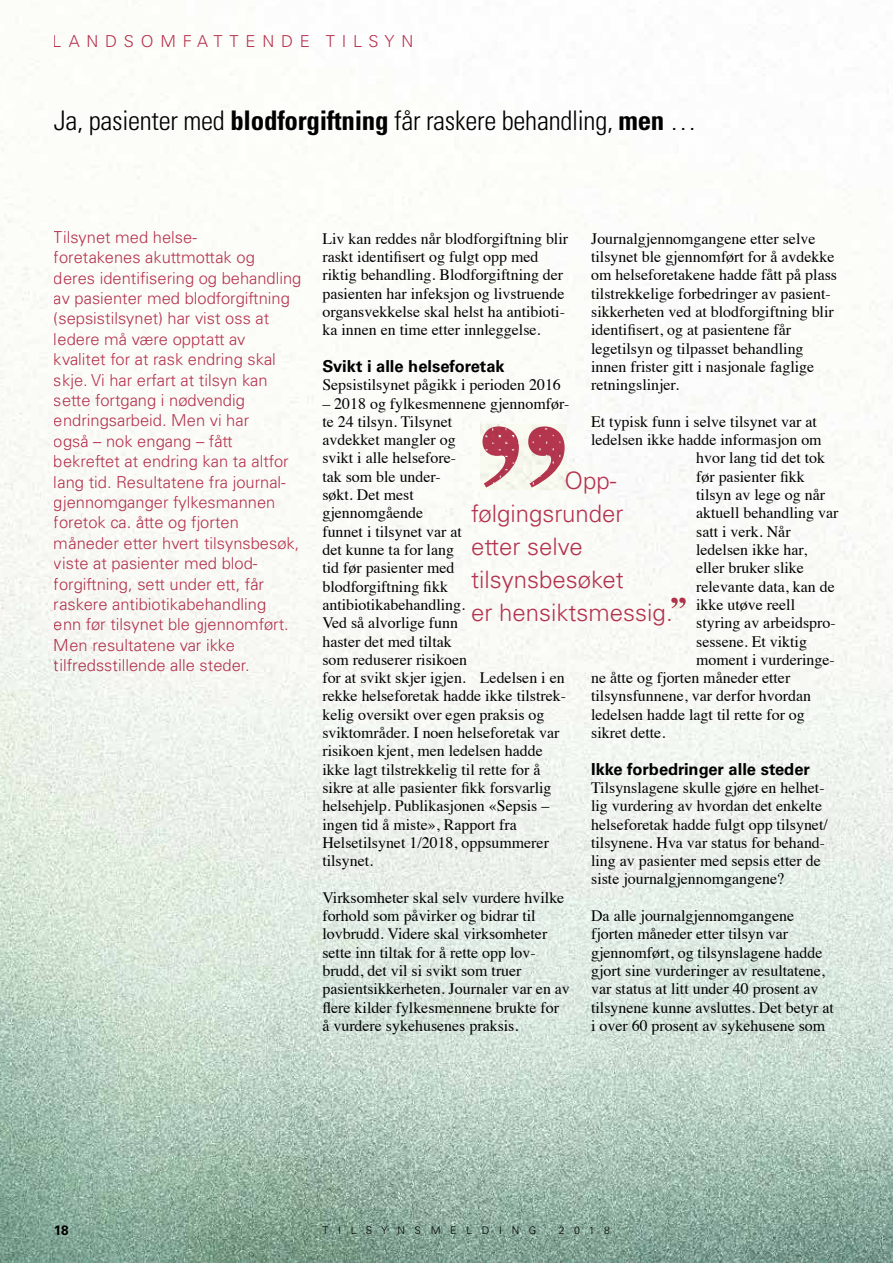
<style>
.page{position:relative;width:893px;height:1263px;background:#fff}
.page>*{position:absolute;margin:0;border:0;box-sizing:border-box;transform-origin:0 0}
.t1{font:300 condensed 27px "Univers LT Std";letter-spacing:-.01em;color:#000}
.t2{font:300 24px/33px "Univers LT Std";color:#b93452}
.t3{font:300 16.5px/20.4px "Univers LT Std";color:#b93452}
.t4{font:700 16.5px "Univers LT Std";color:#000}
.t5{font:300 16.5px "Univers LT Std";letter-spacing:.41em;color:#b93452}
.t6{font:15.9px/18.3px "Times";color:#000}
.t7{font:700 13.5px "Univers LT Std";color:#000}
.t8{font:300 10.5px "Univers LT Std";letter-spacing:.92em;color:#000}
.s1{font-weight:700}
</style>
<div class="page">
<img style="left:0;top:0;width:893px;height:1263px">
<svg style="left:638px;top:869px;width:78px;height:394px;background:#bfd3c8"></svg>
<img style="left:716px;top:869px;width:177px;height:394px">
<svg style="left:671px;top:598px;width:15px;height:10px"></svg>
<img style="left:482px;top:426px;width:83px;height:61px">
<p class="t5" style="left:53px;top:31px;width:362px">LANDSOMFATTENDE TILSYN</p>
<h1 class="t1" style="left:54px;top:104px;width:645px">Ja, pasienter med <span class="s1">blodforgiftning</span> får raskere behandling, <span class="s1">men</span> …</h1>
<p class="t3" style="left:54px;top:227px;width:249px">Tilsynet med helse-<br>foretakenes akuttmottak og<br>deres identifisering og behandling av pasienter med blodforgiftning (sepsistilsynet) har vist oss at ledere må være opptatt av<br>kvalitet for at rask endring skal skje. Vi har erfart at tilsyn kan sette fortgang i nødvendig endringsarbeid. Men vi har<br>også – nok engang – fått bekreftet at endring kan ta altfor lang tid. Resultatene fra journal&shy;gjennomganger fylkesmannen foretok ca. åtte og fjorten måneder etter hvert tilsynsbesøk, viste at pasienter med blod&shy;forgiftning, sett under ett, får raskere antibiotikabehandling<br>enn før tilsynet ble gjennomført.<br>Men resultatene var ikke tilfredsstillende alle steder.</p>
<p class="t6" style="left:322px;top:228px;width:247px">Liv kan reddes når blodforgiftning blir raskt identifisert og fulgt opp med riktig behandling. Blodforgiftning der pasienten har infeksjon og livstruende organsvekkelse skal helst ha antibioti&shy;ka innen en time etter innleggelse.</p>
<p class="t6" style="left:591px;top:228px;width:247px">Journalgjennomgangene etter selve tilsynet ble gjennomført for å avdekke om helseforetakene hadde fått på plass tilstrekkelige forbedringer av pasient&shy;sikkerheten ved at blodforgiftning blir identifisert, og at pasientene får legetilsyn og tilpasset behandling innen frister gitt i nasjonale faglige retningslinjer.</p>
<p class="t6" style="left:591px;top:411px;width:227px">Et typisk funn i selve tilsynet var at</p>
<p class="t6" style="left:591px;top:429px;width:232px">ledelsen ikke hadde informasjon om</p>
<p class="t6" style="left:696px;top:448px;width:130px">hvor lang tid det tok</p>
<p class="t6" style="left:696px;top:466px;width:110px">før pasienter fikk</p>
<p class="t6" style="left:696px;top:484px;width:130px">tilsyn av lege og når</p>
<p class="t6" style="left:696px;top:502px;width:144px">aktuell behandling var</p>
<p class="t6" style="left:696px;top:521px;width:96px">satt i verk. Når</p>
<p class="t6" style="left:696px;top:539px;width:113px">ledelsen ikke har,</p>
<p class="t6" style="left:696px;top:557px;width:109px">eller bruker slike</p>
<p class="t6" style="left:696px;top:576px;width:140px">relevante data, kan de</p>
<p class="t6" style="left:696px;top:594px;width:100px">ikke utøve reell</p>
<p class="t6" style="left:696px;top:612px;width:141px">styring av arbeidspro-</p>
<p class="t6" style="left:696px;top:631px;width:112px">sessene. Et viktig</p>
<p class="t6" style="left:696px;top:649px;width:140px">moment i vurderinge-</p>
<p class="t6" style="left:591px;top:667px;width:201px">ne åtte og fjorten måneder etter</p>
<p class="t6" style="left:591px;top:685px;width:221px">tilsynsfunnene, var derfor hvordan</p>
<p class="t6" style="left:591px;top:704px;width:215px">ledelsen hadde lagt til rette for og</p>
<p class="t6" style="left:591px;top:722px;width:76px">sikret dette.</p>
<p class="t4" style="left:591px;top:759px;width:220px">Ikke forbedringer alle steder</p>
<p class="t6" style="left:591px;top:777px;width:238px">Tilsynslagene skulle gjøre en helhet&shy;lig vurdering av hvordan det enkelte helseforetak hadde fulgt opp tilsynet/ tilsynene. Hva var status for behand&shy;ling av pasienter med sepsis etter de siste journalgjennomgangene?</p>
<p class="t6" style="left:591px;top:905px;width:244px">Da alle journalgjennomgangene fjorten måneder etter tilsyn var gjennomført, og tilsynslagene hadde gjort sine vurderinger av resultatene, var status at litt under 40 prosent av tilsynene kunne avsluttes. Det betyr at i over 60 prosent av sykehusene som</p>
<p class="t4" style="left:322px;top:356px;width:184px">Svikt i alle helseforetak</p>
<p class="t6" style="left:322px;top:374px;width:240px">Sepsistilsynet pågikk i perioden 2016</p>
<p class="t6" style="left:322px;top:393px;width:248px">– 2018 og fylkesmennene gjennomfør&shy;te 24 tilsyn. Tilsynet<br>avdekket mangler og<br>svikt i alle helsefore-<br>tak som ble under-<br>søkt. Det mest<br>gjennomgående<br>funnet i tilsynet var at<br>det kunne ta for lang<br>tid før pasienter med<br>blodforgiftning fikk antibiotikabehandling.<br>Ved så alvorlige funn<br>haster det med tiltak<br>som reduserer risikoen<br>for at svikt skjer igjen. Ledelsen i en rekke helseforetak hadde ikke tilstrek&shy;kelig oversikt over egen praksis og sviktområder. I noen helseforetak var risikoen kjent, men ledelsen hadde ikke lagt tilstrekkelig til rette for å sikre at alle pasienter fikk forsvarlig helsehjelp. Publikasjonen «Sepsis – ingen tid å miste», Rapport fra<br>Helsetilsynet 1/2018, oppsummerer tilsynet.</p>
<p class="t6" style="left:322px;top:887px;width:249px">Virksomheter skal selv vurdere hvilke forhold som påvirker og bidrar til lovbrudd. Videre skal virksomheter sette inn tiltak for å rette opp lov&shy;brudd, det vil si svikt som truer pasientsikkerheten. Journaler var en av flere kilder fylkesmennene brukte for å vurdere sykehusenes praksis.</p>
<h2 class="t2" style="left:471px;top:464px;width:203px;text-indent:94px">Opp&shy;følgingsrunder etter selve tilsynsbesøket<br>er hensiktsmessig.</h2>
<p class="t7" style="left:54px;top:1222px;width:16px">18</p>
<p class="t8" style="left:323px;top:1224px;width:215px">TILSYNSMELDING</p>
<p class="t8" style="left:559px;top:1224px;width:53px">2018</p>
</div>
